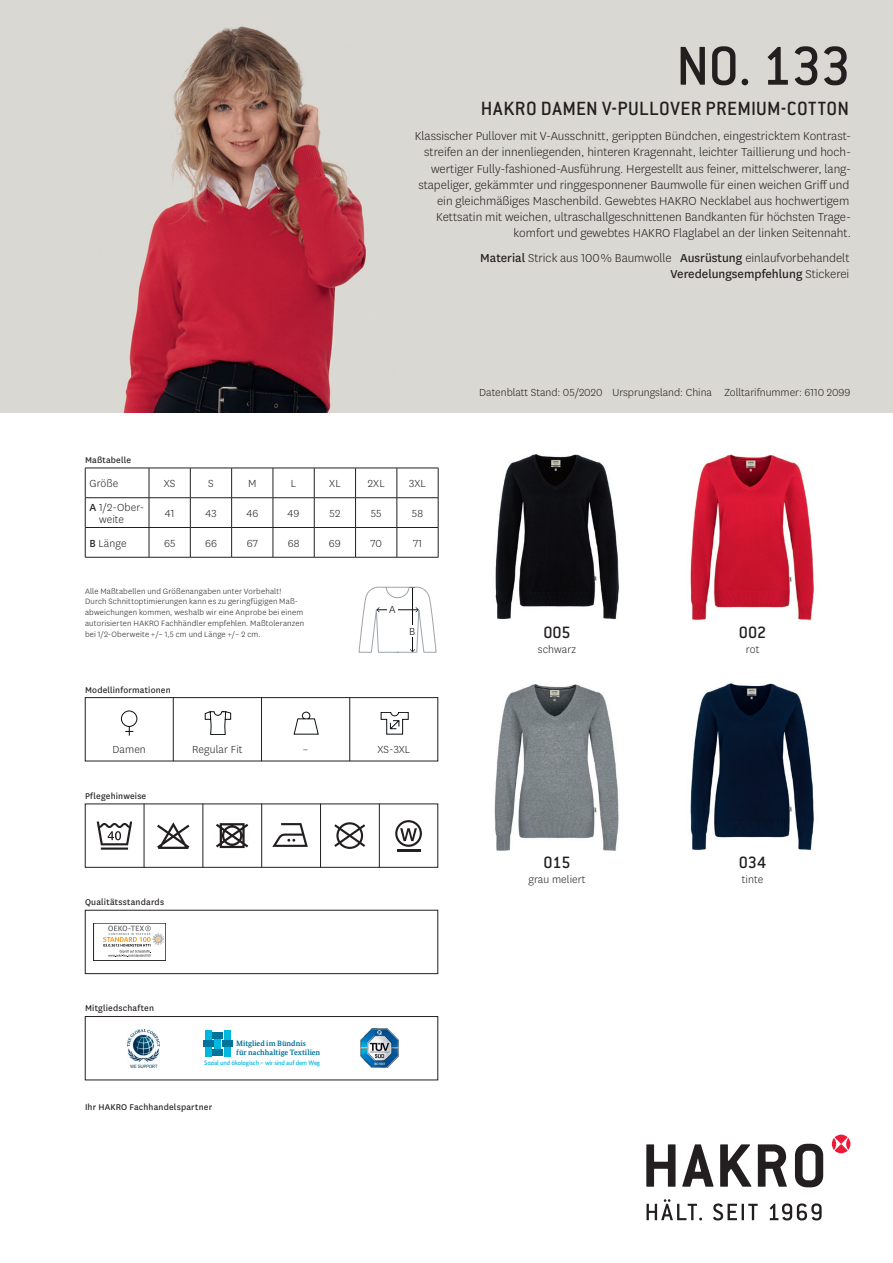
<style>
.page{position:relative;width:893px;height:1263px;background:#fff}
.page>*{position:absolute;margin:0;border:0;box-sizing:border-box;transform-origin:0 0}
.t1{font:500 60px "Conduit ITC Pro";color:#231f20}
.t2{font:500 21px "Conduit ITC Pro";letter-spacing:.02em;color:#231f20}
.t3{font:500 18px "Conduit ITC Pro";letter-spacing:-.005em;color:#231f20}
.t4{font:300 13.5px/16.2px "National";color:#231f20;text-align:right}
.t5{font:300 12px/12px "National";letter-spacing:.005em;color:#231f20}
.t6{font:300 12px "National";color:#0d1111}
.t7{font:9.75px "National";letter-spacing:.02em;color:#231f20}
.t8{font:300 9px/10.8px "National";letter-spacing:.02em;color:#231f20}
.t9{font:700 7.8px/8.7px "Bundes Serif";color:#00739a}
.t10{font:500 6.45px "Bundes Sans";letter-spacing:-.02em;color:#00b8de}
.s1{font-weight:400}
</style>
<div class="page">
<svg style="left:646px;top:1199px;width:56px;height:21px"></svg>
<svg style="left:713px;top:1203px;width:45px;height:17px"></svg>
<svg style="left:770px;top:1203px;width:52px;height:17px"></svg>
<svg style="left:646px;top:1144px;width:29px;height:43px"></svg>
<svg style="left:682px;top:1144px;width:31px;height:43px"></svg>
<svg style="left:720px;top:1144px;width:31px;height:43px"></svg>
<svg style="left:758px;top:1144px;width:29px;height:43px"></svg>
<svg style="left:795px;top:1144px;width:28px;height:43px"></svg>
<svg style="left:834px;top:1134px;width:14px;height:19px"></svg>
<svg style="left:846px;top:1138px;width:4px;height:12px"></svg>
<svg style="left:832px;top:1138px;width:4px;height:12px"></svg>
<div style="left:205px;top:1030px;width:6px;height:9px;background:#00b8de"></div>
<div style="left:224px;top:1030px;width:7px;height:9px;background:#00b8de"></div>
<div style="left:214px;top:1039px;width:7px;height:9px;background:#00b8de"></div>
<div style="left:203px;top:1040px;width:10px;height:7px;background:#00739a"></div>
<div style="left:222px;top:1040px;width:10px;height:7px;background:#00739a"></div>
<div style="left:212px;top:1032px;width:11px;height:6px;background:#00739a"></div>
<div style="left:212px;top:1049px;width:11px;height:7px;background:#00739a"></div>
<div style="left:205px;top:1048px;width:6px;height:9px;background:#00b8de"></div>
<div style="left:224px;top:1048px;width:7px;height:9px;background:#00b8de"></div>
<img style="left:128px;top:1029px;width:32px;height:38px">
<img style="left:360px;top:1029px;width:39px;height:38px">
<div style="left:85px;top:1016px;width:353px;height:64px;border:1px solid #231f20"></div>
<div style="left:85px;top:910px;width:353px;height:64px;border:1px solid #231f20"></div>
<div style="left:85px;top:697px;width:353px;height:64px;border:1px solid #231f20"></div>
<hr style="left:349px;top:697px;width:1px;height:64px;background:#231f20">
<hr style="left:261px;top:697px;width:1px;height:64px;background:#231f20">
<hr style="left:173px;top:697px;width:1px;height:64px;background:#231f20">
<svg style="left:294px;top:712px;width:25px;height:22px"></svg>
<svg style="left:381px;top:712px;width:28px;height:22px"></svg>
<svg style="left:121px;top:710px;width:17px;height:26px"></svg>
<svg style="left:205px;top:711px;width:26px;height:24px"></svg>
<svg style="left:97px;top:821px;width:35px;height:29px"></svg>
<svg style="left:157px;top:822px;width:32px;height:27px"></svg>
<svg style="left:216px;top:823px;width:32px;height:25px"></svg>
<svg style="left:272px;top:823px;width:36px;height:24px"></svg>
<svg style="left:334px;top:822px;width:31px;height:27px"></svg>
<svg style="left:395px;top:820px;width:27px;height:27px"></svg>
<hr style="left:397px;top:849px;width:23px;height:2px;background:#231f20">
<hr style="left:144px;top:804px;width:1px;height:63px;background:#231f20">
<hr style="left:203px;top:804px;width:1px;height:63px;background:#231f20">
<hr style="left:261px;top:804px;width:1px;height:63px;background:#231f20">
<hr style="left:320px;top:804px;width:1px;height:63px;background:#231f20">
<hr style="left:379px;top:804px;width:1px;height:63px;background:#231f20">
<svg style="left:359px;top:587px;width:77px;height:65px"></svg>
<img style="left:690px;top:454px;width:124px;height:167px">
<img style="left:495px;top:454px;width:124px;height:166px">
<img style="left:494px;top:684px;width:125px;height:166px">
<img style="left:690px;top:683px;width:124px;height:167px">
<img style="left:0;top:0;width:893px;height:412px">
<svg style="left:103px;top:925px;width:61px;height:32px"></svg>
<hr style="left:85px;top:468px;width:64px;height:1px;background:#231f20">
<hr style="left:149px;top:468px;width:41px;height:1px;background:#231f20">
<hr style="left:190px;top:468px;width:42px;height:1px;background:#231f20">
<hr style="left:232px;top:468px;width:41px;height:1px;background:#231f20">
<hr style="left:273px;top:468px;width:41px;height:1px;background:#231f20">
<hr style="left:314px;top:468px;width:42px;height:1px;background:#231f20">
<hr style="left:356px;top:468px;width:41px;height:1px;background:#231f20">
<hr style="left:397px;top:468px;width:41px;height:1px;background:#231f20">
<hr style="left:85px;top:497px;width:64px;height:1px;background:#231f20">
<hr style="left:149px;top:497px;width:41px;height:1px;background:#231f20">
<hr style="left:190px;top:497px;width:42px;height:1px;background:#231f20">
<hr style="left:232px;top:497px;width:41px;height:1px;background:#231f20">
<hr style="left:273px;top:497px;width:41px;height:1px;background:#231f20">
<hr style="left:314px;top:497px;width:42px;height:1px;background:#231f20">
<hr style="left:356px;top:497px;width:41px;height:1px;background:#231f20">
<hr style="left:397px;top:497px;width:41px;height:1px;background:#231f20">
<hr style="left:85px;top:527px;width:64px;height:1px;background:#231f20">
<svg style="left:85px;top:468px;width:1px;height:89px"></svg>
<hr style="left:149px;top:527px;width:41px;height:1px;background:#231f20">
<hr style="left:190px;top:527px;width:42px;height:1px;background:#231f20">
<svg style="left:190px;top:468px;width:1px;height:89px"></svg>
<hr style="left:232px;top:527px;width:41px;height:1px;background:#231f20">
<svg style="left:231px;top:468px;width:1px;height:89px"></svg>
<hr style="left:273px;top:527px;width:41px;height:1px;background:#231f20">
<svg style="left:273px;top:468px;width:1px;height:89px"></svg>
<hr style="left:314px;top:527px;width:42px;height:1px;background:#231f20">
<svg style="left:314px;top:468px;width:1px;height:89px"></svg>
<hr style="left:356px;top:527px;width:41px;height:1px;background:#231f20">
<svg style="left:355px;top:468px;width:1px;height:89px"></svg>
<hr style="left:397px;top:527px;width:41px;height:1px;background:#231f20">
<svg style="left:397px;top:468px;width:1px;height:89px"></svg>
<svg style="left:438px;top:468px;width:1px;height:89px"></svg>
<hr style="left:85px;top:557px;width:64px;height:1px;background:#231f20">
<hr style="left:149px;top:557px;width:41px;height:1px;background:#231f20">
<hr style="left:190px;top:557px;width:42px;height:1px;background:#231f20">
<hr style="left:232px;top:557px;width:41px;height:1px;background:#231f20">
<hr style="left:273px;top:557px;width:41px;height:1px;background:#231f20">
<hr style="left:314px;top:557px;width:42px;height:1px;background:#231f20">
<hr style="left:356px;top:557px;width:41px;height:1px;background:#231f20">
<hr style="left:397px;top:557px;width:41px;height:1px;background:#231f20">
<svg style="left:149px;top:468px;width:1px;height:89px"></svg>
<h1 class="t1" style="left:676px;top:32px;width:177px">NO. 133</h1>
<h2 class="t2" style="left:481px;top:97px;width:370px">HAKRO DAMEN V-PULLOVER PREMIUM-COTTON</h2>
<p class="t4" style="left:415px;top:128px;width:438px">Klassischer Pullover mit V-Ausschnitt, gerippten Bündchen, eingestricktem Kontrast&shy;streifen an der innenliegenden, hinteren Kragennaht, leichter Taillierung und hoch&shy;wertiger Fully-fashioned-Ausführung. Hergestellt aus feiner, mittelschwerer, lang&shy;stapeliger, gekämmter und ringgesponnener Baumwolle für einen weichen Griff und ein gleichmäßiges Maschenbild. Gewebtes HAKRO Necklabel aus hochwertigem Kettsatin mit weichen, ultraschallgeschnittenen Bandkanten für höchsten Trage&shy;komfort und gewebtes HAKRO Flaglabel an der linken Seitennaht.</p>
<p class="t4" style="left:480px;top:249px;width:371px"><span class="s1">Material</span> Strick aus 100 % Baumwolle <span class="s1">Ausrüstung</span> einlaufvorbehandelt<br><span class="s1">Veredelungsempfehlung</span> Stickerei</p>
<p class="t7" style="left:85px;top:453px;width:48px">Maßtabelle</p>
<p class="t5" style="left:89px;top:477px;width:30px">Größe</p>
<p class="t5" style="left:164px;top:477px;width:13px">XS</p>
<p class="t5" style="left:208px;top:477px;width:7px">S</p>
<p class="t5" style="left:248px;top:477px;width:10px">M</p>
<p class="t5" style="left:291px;top:477px;width:7px">L</p>
<p class="t5" style="left:329px;top:477px;width:13px">XL</p>
<p class="t5" style="left:368px;top:477px;width:18px">2XL</p>
<p class="t5" style="left:409px;top:477px;width:18px">3XL</p>
<p class="t5" style="left:99px;top:501px;width:47px;text-indent:-10px"><span class="s1">A</span> 1/2-Ober&shy;weite</p>
<p class="t5" style="left:165px;top:507px;width:11px">41</p>
<p class="t5" style="left:205px;top:507px;width:13px">43</p>
<p class="t5" style="left:246px;top:507px;width:13px">46</p>
<p class="t5" style="left:288px;top:507px;width:13px">49</p>
<p class="t5" style="left:330px;top:507px;width:12px">52</p>
<p class="t5" style="left:371px;top:507px;width:12px">55</p>
<p class="t5" style="left:412px;top:507px;width:13px">58</p>
<p class="t5" style="left:90px;top:537px;width:38px"><span class="s1">B</span> Länge</p>
<p class="t5" style="left:164px;top:537px;width:13px">65</p>
<p class="t5" style="left:205px;top:537px;width:13px">66</p>
<p class="t5" style="left:247px;top:537px;width:13px">67</p>
<p class="t5" style="left:288px;top:537px;width:13px">68</p>
<p class="t5" style="left:329px;top:537px;width:13px">69</p>
<p class="t5" style="left:370px;top:537px;width:13px">70</p>
<p class="t5" style="left:413px;top:537px;width:11px">71</p>
<p class="t8" style="left:85px;top:585px;width:221px">Alle Maßtabellen und Größenangaben unter Vorbehalt!<br>Durch Schnittoptimierungen kann es zu geringfügigen Maß&shy;abweichungen kommen, weshalb wir eine Anprobe bei einem autorisierten HAKRO Fachhändler empfehlen. Maßtoleranzen bei 1/2-Oberweite +/– 1,5 cm und Länge +/– 2 cm.</p>
<p class="t7" style="left:85px;top:683px;width:87px">Modellinformationen</p>
<p class="t6" style="left:389px;top:601px;width:8px">A</p>
<p class="t6" style="left:409px;top:623px;width:8px">B</p>
<p class="t5" style="left:112px;top:743px;width:35px">Damen</p>
<p class="t5" style="left:192px;top:743px;width:52px">Regular Fit</p>
<p class="t7" style="left:85px;top:789px;width:63px">Pflegehinweise</p>
<p class="t7" style="left:85px;top:896px;width:81px">Qualitätsstandards</p>
<p class="t7" style="left:85px;top:1002px;width:70px">Mitgliedschaften</p>
<p class="t5" style="left:303px;top:743px;width:8px">–</p>
<p class="t5" style="left:378px;top:743px;width:34px">XS-3XL</p>
<p class="t9" style="left:236px;top:1039px;width:86px">Mitglied im Bündnis<br>für nachhaltige Textilien</p>
<p class="t10" style="left:204px;top:1059px;width:118px">Sozial und ökologisch – wir sind auf dem Weg</p>
<p class="t7" style="left:85px;top:1101px;width:129px">Ihr HAKRO Fachhandelspartner</p>
<p class="t5" style="left:479px;top:386px;width:373px">Datenblatt Stand: 05/2020 Ursprungsland: China Zolltarifnummer: 6110 2099</p>
<h3 class="t3" style="left:543px;top:622px;width:29px">005</h3>
<p class="t5" style="left:538px;top:643px;width:40px">schwarz</p>
<h3 class="t3" style="left:544px;top:852px;width:28px">015</h3>
<p class="t5" style="left:528px;top:873px;width:59px">grau meliert</p>
<h3 class="t3" style="left:739px;top:622px;width:29px">002</h3>
<p class="t5" style="left:746px;top:643px;width:15px">rot</p>
<h3 class="t3" style="left:739px;top:852px;width:29px">034</h3>
<p class="t5" style="left:742px;top:873px;width:23px">tinte</p>
</div>
